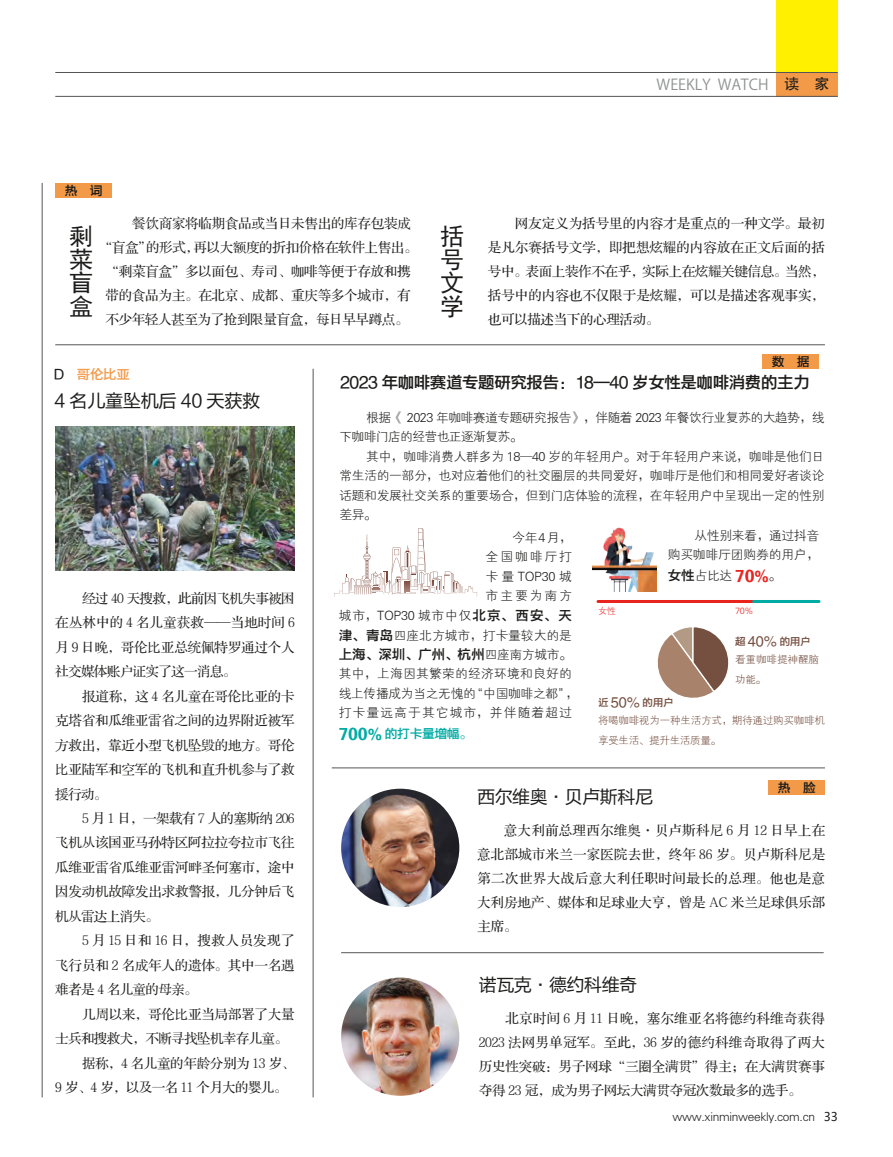
<style>
.page{position:relative;width:893px;height:1157px;background:#fff}
.page>*{position:absolute;margin:0;border:0;box-sizing:border-box;transform-origin:0 0}
.t1{font:24px/23.4px "Sim Hei";color:#1d1c1b;text-align:justify}
.t2{font:18px "FZLTHJW GB1 0";letter-spacing:-.025em;color:#1d1c1b}
.t3{font:16.5px "FZYDZHJW GB1 0";letter-spacing:-.025em;color:#1d1c1b}
.t4{font:15px "Koz Go Pro";color:#919393}
.t5{font:13.5px/24px "FZS3 K GBK1 0";letter-spacing:-.015em;color:#1d1c1b;text-align:justify}
.t6{font:13.5px "FZS3 K GBK1 0";letter-spacing:-.045em;color:#1d1c1b}
.t7{font:13.5px "FZS3 K GBK1 0";letter-spacing:.01em;color:#1d1c1b}
.t8{font:13.5px "FZYDZHJW GB1 0";color:#1d1c1b}
.t9{font:13.5px "FZS3 K GBK1 0";letter-spacing:.035em;color:#1d1c1b}
.t10{font:13.5px "FZYDZHJW GB1 0";color:#f39a49}
.t11{font:12.75px/20.1px "FZXH1 JW GB1 0";letter-spacing:-.025em;color:#1d1c1b;text-align:justify}
.t12{font:12.75px/19.8px "FZXH1 JW GB1 0";letter-spacing:.02em;color:#1d1c1b}
.t13{font:12.75px/19.6px "FZXH1 JW GB1 0";color:#1d1c1b;text-align:right}
.t14{font:12.75px "FZXH1 JW GB1 0";letter-spacing:-.045em;color:#1d1c1b}
.t15{font:12.75px "FZYDZHJW GB1 0";color:#1d1c1b}
.t16{font:12px "FZXH1 JW GB1 0";letter-spacing:-.025em;color:#1d1c1b}
.t17{font:10.5px/18px "FZXH1 JW GB1 0";letter-spacing:-.02em;color:#755041}
.t18{font:10.5px/18px "FZXH1 JW GB1 0";color:#755041}
.t19{font:9px "FZXH1 JW GB1 0";color:#e9241f}
.s1{font-family:"FZHTJW GB1 0";color:#1d1c1b}
.s2{color:#1d1c1b}
.s3{font-family:"FZYDZHJW GB1 0";font-size:13.5px}
.s4{font-family:"FZXH1 JW GB1 0";font-size:12.75px}
.s5{font-family:"FZYDCHJW GB1 0";font-size:15px;color:#00aba4}
.s6{font-family:"FZYDZHJW GB1 0";color:#00aba4}
.s7{font-family:"FZYDCHJW GB1 0";font-size:15px;color:#e9241f}
.s8{font-family:"FZYDZHJW GB1 0"}
.s9{font-family:"Microsoft Ya Hei"}
</style>
<div class="page">
<div style="left:776px;top:0;width:62px;height:97px;background:#fff000"></div>
<div style="left:776px;top:72px;width:62px;height:25px;background:#f39a49"></div>
<hr style="left:55px;top:72px;width:783px;height:1px;background:#555656">
<hr style="left:55px;top:96px;width:783px;height:1px;background:#555656">
<div style="left:55px;top:183px;width:57px;height:15px;background:#f39a49"></div>
<hr style="left:332px;top:767px;width:493px;height:1px;background:#555656">
<hr style="left:42px;top:183px;width:1px;height:914px;background:#555656">
<hr style="left:313px;top:369px;width:1px;height:728px;background:#555656">
<hr style="left:55px;top:344px;width:770px;height:1px;background:#555656">
<div style="left:768px;top:779px;width:57px;height:15px;background:#f39a49"></div>
<div style="left:762px;top:354px;width:57px;height:15px;background:#f39a49"></div>
<hr style="left:341px;top:952px;width:483px;height:1px;background:#555656">
<img style="left:341px;top:977px;width:118px;height:118px;border-radius:59px">
<img style="left:341px;top:788px;width:118px;height:119px;border-radius:59px">
<svg style="left:334px;top:528px;width:143px;height:69px"></svg>
<img style="left:593px;top:527px;width:63px;height:64px">
<hr style="left:598px;top:600px;width:156px;height:3px;background:#e9241f">
<hr style="left:754px;top:600px;width:65px;height:3px;background:#00aba4">
<svg style="left:657px;top:627px;width:72px;height:71px"></svg>
<img style="left:55px;top:427px;width:240px;height:143px">
<p class="t4" style="left:657px;top:75px;width:175px">WEEKLY WATCH <span class="s1">读　家</span></p>
<p class="t15" style="left:65px;top:183px;width:39px">热　词</p>
<p class="t5" style="left:132px;top:212px;width:280px">餐饮商家将临期食品或当日未售出的库存包装成</p>
<p class="t5" style="left:99px;top:236px;width:320px">“盲盒”的形式，再以大额度的折扣价格在软件上售出。</p>
<p class="t5" style="left:105px;top:260px;width:307px">“剩菜盲盒”多以面包、寿司、咖啡等便于存放和携</p>
<p class="t5" style="left:105px;top:284px;width:307px">带的食品为主。在北京、成都、重庆等多个城市，有</p>
<p class="t5" style="left:105px;top:308px;width:305px">不少年轻人甚至为了抢到限量盲盒，每日早早蹲点。</p>
<p class="t1" style="left:69px;top:224px;width:25px">剩菜盲盒</p>
<p class="t1" style="left:440px;top:224px;width:24px">括号文学</p>
<p class="t5" style="left:488px;top:212px;width:338px;text-indent:27px">网友定义为括号里的内容才是重点的一种文学。最初是凡尔赛括号文学，即把想炫耀的内容放在正文后面的括号中。表面上装作不在乎，实际上在炫耀关键信息。当然，括号中的内容也不仅限于是炫耀，可以是描述客观事实，也可以描述当下的心理活动。</p>
<p class="t10" style="left:54px;top:367px;width:77px"><span class="s2">D　</span>哥伦比亚</p>
<p class="t2" style="left:54px;top:391px;width:207px">4 名儿童坠机后 40 天获救</p>
<p class="t6" style="left:82px;top:591px;width:214px">经过 40 天搜救，此前因飞机失事被困</p>
<p class="t7" style="left:55px;top:615px;width:241px">在丛林中的 4 名儿童获救——当地时间 6</p>
<p class="t5" style="left:55px;top:635px;width:241px">月 9 日晚，哥伦比亚总统佩特罗通过个人</p>
<p class="t6" style="left:55px;top:664px;width:183px">社交媒体账户证实了这一消息。</p>
<p class="t5" style="left:82px;top:684px;width:214px">报道称，这 4 名儿童在哥伦比亚的卡</p>
<p class="t5" style="left:55px;top:709px;width:241px">克塔省和瓜维亚雷省之间的边界附近被军</p>
<p class="t5" style="left:55px;top:733px;width:241px">方救出，靠近小型飞机坠毁的地方。哥伦</p>
<p class="t5" style="left:55px;top:758px;width:241px">比亚陆军和空军的飞机和直升机参与了救</p>
<p class="t5" style="left:55px;top:782px;width:54px">援行动。</p>
<p class="t6" style="left:82px;top:811px;width:214px">5 月 1 日，一架载有 7 人的塞斯纳 206</p>
<p class="t5" style="left:55px;top:831px;width:241px">飞机从该国亚马孙特区阿拉拉夸拉市飞往</p>
<p class="t5" style="left:55px;top:855px;width:241px">瓜维亚雷省瓜维亚雷河畔圣何塞市，途中</p>
<p class="t5" style="left:55px;top:880px;width:241px">因发动机故障发出求救警报，几分钟后飞</p>
<p class="t6" style="left:55px;top:909px;width:105px">机从雷达上消失。</p>
<p class="t9" style="left:82px;top:933px;width:214px">5 月 15 日和 16 日，搜救人员发现了</p>
<p class="t5" style="left:55px;top:953px;width:241px">飞行员和 2 名成年人的遗体。其中一名遇</p>
<p class="t6" style="left:55px;top:982px;width:144px">难者是 4 名儿童的母亲。</p>
<p class="t5" style="left:82px;top:1002px;width:214px">几周以来，哥伦比亚当局部署了大量</p>
<p class="t6" style="left:55px;top:1031px;width:234px">士兵和搜救犬，不断寻找坠机幸存儿童。</p>
<p class="t5" style="left:82px;top:1051px;width:214px">据称，4 名儿童的年龄分别为 13 岁、</p>
<p class="t6" style="left:55px;top:1080px;width:234px">9 岁、4 岁，以及一名 11 个月大的婴儿。</p>
<p class="t15" style="left:772px;top:354px;width:39px">数　据</p>
<p class="t3" style="left:340px;top:373px;width:471px">2023 年咖啡赛道专题研究报告：18—40 岁女性是咖啡消费的主力</p>
<p class="t11" style="left:366px;top:407px;width:460px">根据《 2023 年咖啡赛道专题研究报告》，伴随着 2023 年餐饮行业复苏的大趋势，线</p>
<p class="t14" style="left:339px;top:430px;width:185px">下咖啡门店的经营也正逐渐复苏。</p>
<p class="t11" style="left:366px;top:446px;width:460px">其中，咖啡消费人群多为 18—40 岁的年轻用户。对于年轻用户来说，咖啡是他们日</p>
<p class="t11" style="left:339px;top:466px;width:487px">常生活的一部分，也对应着他们的社交圈层的共同爱好，咖啡厅是他们和相同爱好者谈论</p>
<p class="t11" style="left:339px;top:485px;width:487px">话题和发展社交关系的重要场合，但到门店体验的流程，在年轻用户中呈现出一定的性别</p>
<p class="t11" style="left:339px;top:505px;width:39px">差异。</p>
<p class="t13" style="left:339px;top:528px;width:235px">今年4月，<br>全国咖啡厅打<br>卡量 TOP30 城<br>市主要为南方<br>城市，TOP30 城市中仅<span class="s3">北京、西安、天津、青岛</span>四座北方城市，打卡量较大的是</p>
<p class="t8" style="left:339px;top:647px;width:235px">上海、深圳、广州、杭州<span class="s4">四座南方城市。</span></p>
<p class="t12" style="left:339px;top:664px;width:241px">其中，上海因其繁荣的经济环境和良好的线上传播成为当之无愧的“中国咖啡之都”，打卡量远高于其它城市，并伴随着超过<br><span class="s5">700%</span> <span class="s6">的打卡量增幅。</span></p>
<p class="t11" style="left:668px;top:525px;width:153px;text-indent:27px">从性别来看，通过抖音购买咖啡厅团购券的用户，<span class="s3">女性</span>占比达 <span class="s7">70%</span>。</p>
<p class="t19" style="left:598px;top:606px;width:19px">女性</p>
<p class="t19" style="left:735px;top:606px;width:20px">70%</p>
<p class="t18" style="left:735px;top:633px;width:86px"><span class="s8">超</span> <span class="s3">40%</span> <span class="s8">的用户</span>看重咖啡提神醒脑</p>
<p class="t17" style="left:735px;top:670px;width:32px">功能。</p>
<p class="t17" style="left:598px;top:693px;width:228px"><span class="s8">近</span> <span class="s3">50%</span> <span class="s8">的用户<br></span>将喝咖啡视为一种生活方式，期待通过购买咖啡机</p>
<p class="t17" style="left:598px;top:731px;width:125px">享受生活、提升生活质量。</p>
<p class="t15" style="left:778px;top:780px;width:40px">热 脸</p>
<p class="t2" style="left:477px;top:786px;width:177px">西尔维奥·贝卢斯科尼</p>
<p class="t5" style="left:477px;top:818px;width:350px;text-indent:27px">意大利前总理西尔维奥·贝卢斯科尼 6 月 12 日早上在意北部城市米兰一家医院去世，终年 86 岁。贝卢斯科尼是第二次世界大战后意大利任职时间最长的总理。他也是意大利房地产、媒体和足球业大亨，曾是 AC 米兰足球俱乐部主席。</p>
<p class="t2" style="left:479px;top:975px;width:160px">诺瓦克·德约科维奇</p>
<p class="t5" style="left:479px;top:1007px;width:348px;text-indent:27px">北京时间 6 月 11 日晚，塞尔维亚名将德约科维奇获得2023 法网男单冠军。至此，36 岁的德约科维奇取得了两大历史性突破：男子网球“三圈全满贯”得主；在大满贯赛事夺得 23 冠，成为男子网坛大满贯夺冠次数最多的选手。</p>
<p class="t16" style="left:673px;top:1109px;width:167px">www.xinminweekly.com.cn <span class="s9">33</span></p>
</div>
